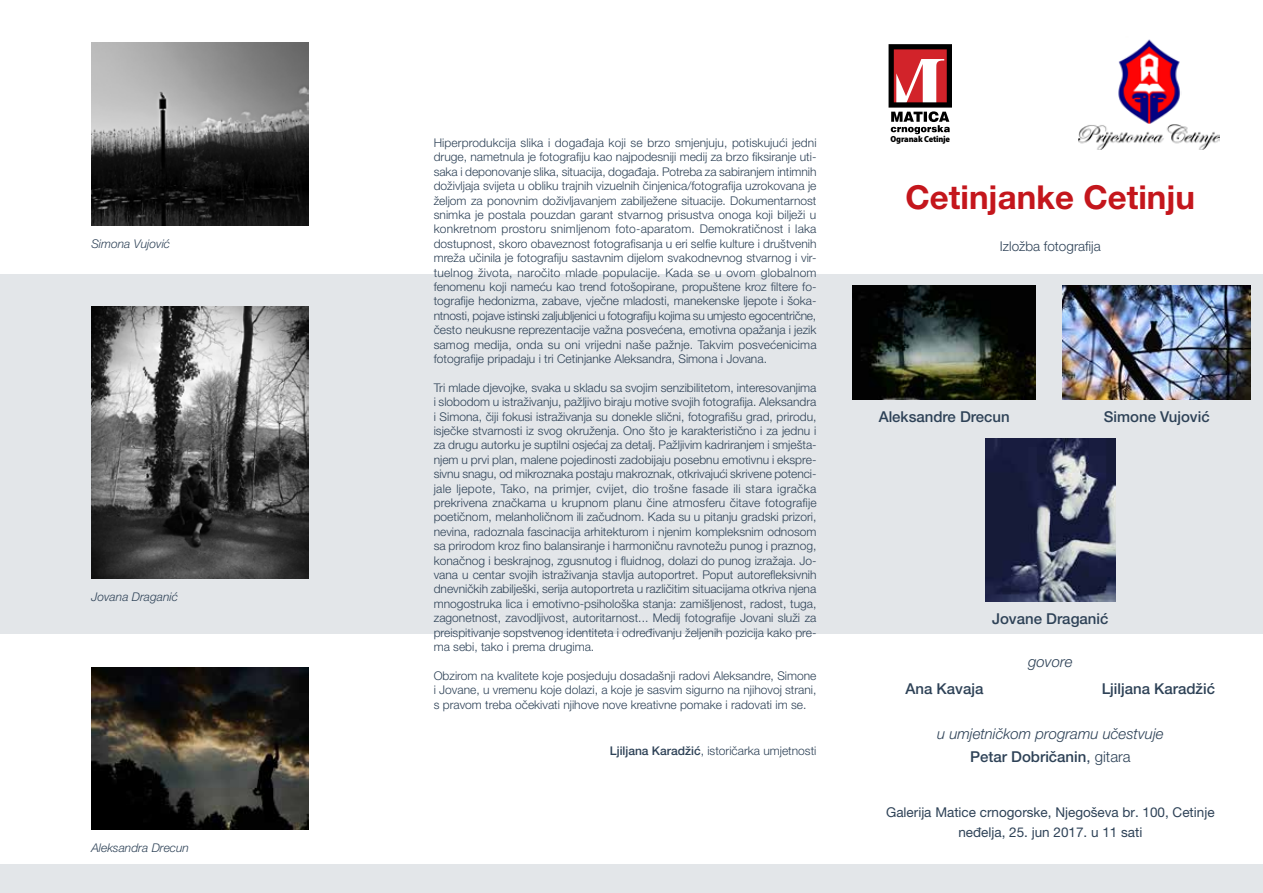
<style>
.page{position:relative;width:1263px;height:893px;background:#fff}
.page>*{position:absolute;margin:0;border:0;box-sizing:border-box;transform-origin:0 0}
.t1{font:700 33px "Helvetica Neue LT Pro";color:#c4161c}
.t2{font:500 15px "Helvetica Neue LT Pro";color:#2e4257}
.t3{font:italic 300 15px/23.4px "Helvetica Neue LT Pro";color:#2e4257;text-align:center}
.t4{font:13.5px/20.4px "Helvetica Neue LT Pro";color:#2e4257;text-align:center}
.t5{font:300 13.5px "Helvetica Neue LT Pro";color:#2e4257}
.t6{font:300 12px/14.4px "Helvetica Neue LT Pro";color:#2e4257;text-align:justify}
.t7{font:italic 300 12px "Helvetica Neue LT Pro";color:#2e4257}
.t8{font:900 semi-condensed 8.85px "Myriad Pro";letter-spacing:-.02em;color:#000}
.s1{font-weight:500}
.s2{font-weight:500;font-style:normal}
.s3{font-weight:400;font-style:normal}
.s4{font-style:normal}
</style>
<div class="page">
<div style="left:0;top:274px;width:1263px;height:360px;background:#e3e6e9"></div>
<img style="left:853px;top:285px;width:182px;height:115px">
<img style="left:1063px;top:285px;width:187px;height:115px">
<img style="left:985px;top:439px;width:130px;height:163px">
<img style="left:91px;top:306px;width:217px;height:272px">
<img style="left:91px;top:668px;width:217px;height:161px">
<img style="left:91px;top:43px;width:217px;height:182px">
<div style="left:0;top:864px;width:1263px;height:29px;background:#e3e6e9"></div>
<svg style="left:888px;top:44px;width:64px;height:90px"></svg>
<img style="left:1079px;top:123px;width:140px;height:26px">
<img style="left:1118px;top:39px;width:62px;height:84px">
<p class="t7" style="left:91px;top:236px;width:80px">Simona Vujović</p>
<p class="t7" style="left:91px;top:590px;width:88px">Jovana Draganić</p>
<p class="t7" style="left:91px;top:841px;width:99px">Aleksandra Drecun</p>
<p class="t6" style="left:434px;top:135px;width:384px;text-align:left">Hiperprodukcija slika i događaja koji se brzo smjenjuju, potiskujući jedni druge, nametnula je fotografiju kao najpodesniji medij za brzo fiksiranje uti&shy;saka i deponovanje slika, situacija, događaja. Potreba za sabiranjem intimnih doživljaja svijeta u obliku trajnih vizuelnih činjenica/fotografija uzrokovana je željom za ponovnim doživljavanjem zabilježene situacije. Dokumentarnost snimka je postala pouzdan garant stvarnog prisustva onoga koji bilježi u konkretnom prostoru snimljenom foto-aparatom. Demokratičnost i laka dostupnost, skoro obaveznost fotografisanja u eri selfie kulture i društvenih mreža učinila je fotografiju sastavnim dijelom svakodnevnog stvarnog i vir&shy;tuelnog života, naročito mlade populacije. Kada se u ovom globalnom fenomenu koji nameću kao trend fotošopirane, propuštene kroz filtere fo&shy;tografije hedonizma, zabave, vječne mladosti, manekenske ljepote i šoka&shy;ntnosti, pojave istinski zaljubljenici u fotografiju kojima su umjesto egocentrične, često neukusne reprezentacije važna posvećena, emotivna opažanja i jezik samog medija, onda su oni vrijedni naše pažnje. Takvim posvećenicima fotografije pripadaju i tri Cetinjanke Aleksandra, Simona i Jovana.</p>
<p class="t6" style="left:434px;top:380px;width:384px">Tri mlade djevojke, svaka u skladu sa svojim senzibilitetom, interesovanjima i slobodom u istraživanju, pažljivo biraju motive svojih fotografija. Aleksandra i Simona, čiji fokusi istraživanja su donekle slični, fotografišu grad, prirodu, isječke stvarnosti iz svog okruženja. Ono što je karakteristično i za jednu i za drugu autorku je suptilni osjećaj za detalj. Pažljivim kadriranjem i smješta&shy;njem u prvi plan, malene pojedinosti zadobijaju posebnu emotivnu i ekspre&shy;sivnu snagu, od mikroznaka postaju makroznak, otkrivajući skrivene potenci&shy;jale ljepote, Tako, na primjer, cvijet, dio trošne fasade ili stara igračka prekrivena značkama u krupnom planu čine atmosferu čitave fotografije poetičnom, melanholičnom ili začudnom. Kada su u pitanju gradski prizori, nevina, radoznala fascinacija arhitekturom i njenim kompleksnim odnosom sa prirodom kroz fino balansiranje i harmoničnu ravnotežu punog i praznog, konačnog i beskrajnog, zgusnutog i fluidnog, dolazi do punog izražaja. Jo&shy;vana u centar svojih istraživanja stavlja autoportret. Poput autorefleksivnih dnevničkih zabilješki, serija autoportreta u različitim situacijama otkriva njena mnogostruka lica i emotivno-psihološka stanja: zamišljenost, radost, tuga, zagonetnost, zavodljivost, autoritarnost... Medij fotografije Jovani služi za preispitivanje sopstvenog identiteta i određivanju željenih pozicija kako pre&shy;ma sebi, tako i prema drugima.</p>
<p class="t6" style="left:434px;top:668px;width:384px">Obzirom na kvalitete koje posjeduju dosadašnji radovi Aleksandre, Simone i Jovane, u vremenu koje dolazi, a koje je sasvim sigurno na njihovoj strani, s pravom treba očekivati njihove nove kreativne pomake i radovati im se.</p>
<p class="t6" style="left:610px;top:743px;width:208px"><span class="s1">Ljiljana Karadžić</span>, istoričarka umjetnosti</p>
<p class="t8" style="left:890px;top:134px;width:61px">Ogranak Cetinje</p>
<h1 class="t1" style="left:905px;top:177px;width:291px">Cetinjanke Cetinju</h1>
<p class="t5" style="left:1000px;top:238px;width:102px">Izložba fotografija</p>
<p class="t2" style="left:879px;top:408px;width:133px">Aleksandre Drecun</p>
<p class="t2" style="left:1104px;top:408px;width:107px">Simone Vujović</p>
<p class="t2" style="left:992px;top:610px;width:118px">Jovane Draganić</p>
<p class="t3" style="left:1028px;top:650px;width:46px">govore</p>
<p class="t2" style="left:905px;top:680px;width:79px">Ana Kavaja</p>
<p class="t2" style="left:1102px;top:680px;width:115px">Ljiljana Karadžić</p>
<p class="t3" style="left:937px;top:722px;width:228px">u umjetničkom programu učestvuje<br><span class="s2">Petar Dobričanin</span><span class="s3">,</span> <span class="s4">gitara</span></p>
<p class="t4" style="left:886px;top:802px;width:330px">Galerija Matice crnogorske, Njegoševa br. 100, Cetinje neđelja, 25. jun 2017. u 11 sati</p>
</div>
